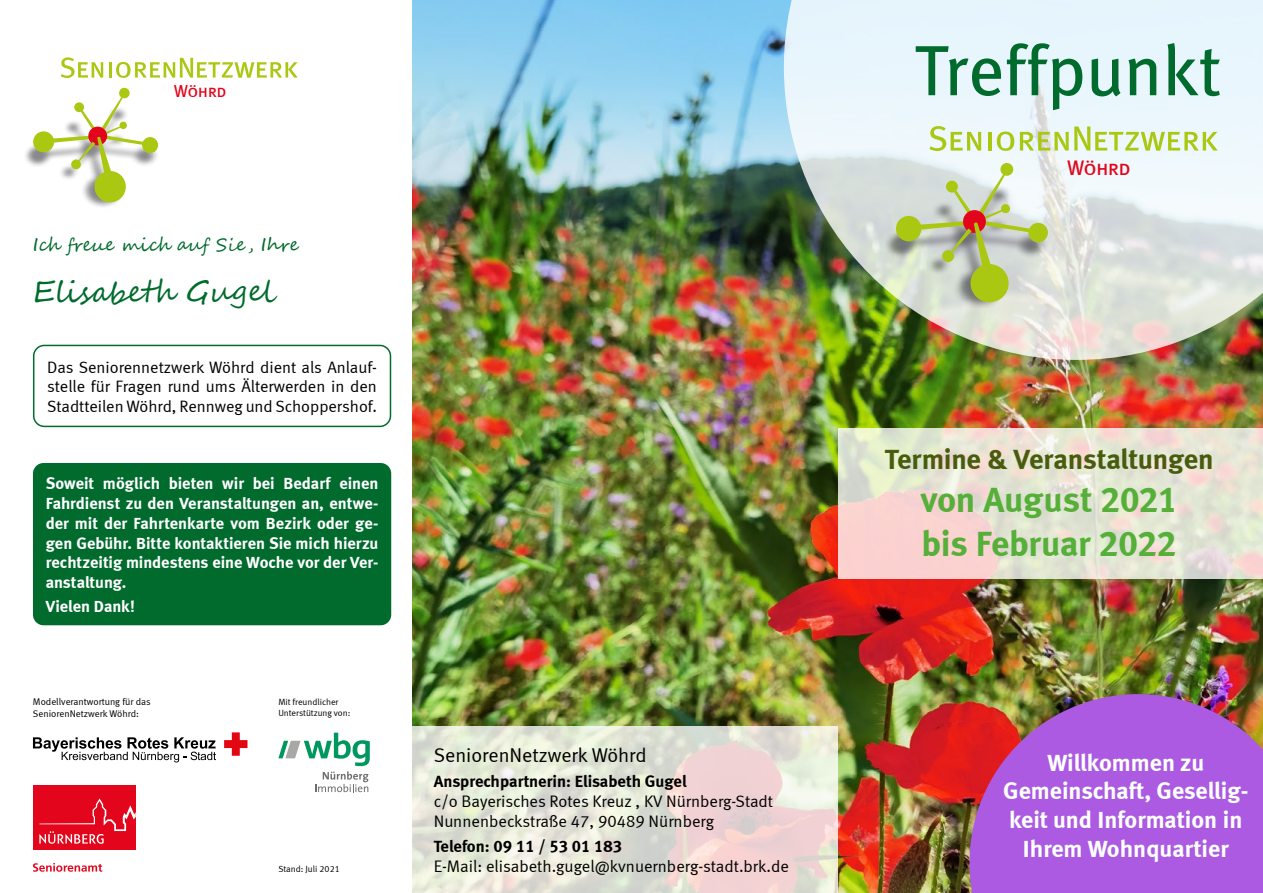
<style>
.page{position:relative;width:1263px;height:893px;background:#fff}
.page>*{position:absolute;margin:0;border:0;box-sizing:border-box;transform-origin:0 0}
.t1{font:71.1px "Meta";color:#006b2d}
.t2{font:36px/43.2px "Meta Bold LF";letter-spacing:-.01em;color:#56af39}
.t3{font:29.4px "Segoe Script";color:#006b2d}
.t4{font:28.5px "Meta Bold LF";letter-spacing:-.01em;color:#475c0d}
.t5{font:24px/28.8px "Meta Bold LF";color:#fbfffe;text-align:center}
.t6{font:21.15px "Meta Book LF Caps";letter-spacing:-.03em;color:#e3051b}
.t7{font:19.95px "Meta Normal LF";color:#000}
.t8{font:18.15px "Segoe Script";color:#006b2d}
.t9{font:17.4px "Meta Book LF Caps";letter-spacing:-.025em;color:#e3051b}
.t10{font:16.65px/20px "Meta Normal LF";color:#000}
.t11{font:16.65px "Meta Bold LF";color:#000}
.t12{font:16.5px/19.8px "Meta Bold LF";letter-spacing:-.005em;color:#fff;text-align:justify}
.t13{font:16.5px/19.8px "Meta Normal LF";color:#000;text-align:justify}
.t14{font:9.75px/11.7px "Meta Normal LF";color:#000}
.t15{font:9px/10.8px "Meta Normal LF";color:#000}
</style>
<div class="page">
<img style="left:412px;top:0;width:851px;height:893px">
<img style="left:784px;top:0;width:479px;height:360px">
<svg style="left:838px;top:428px;width:425px;height:151px;background:#e9e0d3"></svg>
<svg style="left:969px;top:694px;width:294px;height:199px;background:#ab58c4"></svg>
<img style="left:850px;top:113px;width:392px;height:232px">
<div style="left:970px;top:264px;width:39px;height:38px;background:#aac811;border-radius:50%"></div>
<div style="left:896px;top:216px;width:25px;height:25px;background:#aac811;border-radius:50%"></div>
<div style="left:1000px;top:163px;width:13px;height:13px;background:#aac811;border-radius:50%"></div>
<div style="left:1028px;top:223px;width:20px;height:19px;background:#aac811;border-radius:50%"></div>
<svg style="left:917px;top:173px;width:115px;height:97px;background:#c9cab2"></svg>
<svg style="left:929px;top:126px;width:52px;height:25px"></svg>
<hr style="left:988px;top:132px;width:3px;height:19px;background:#aac811">
<svg style="left:997px;top:132px;width:17px;height:19px"></svg>
<svg style="left:1020px;top:126px;width:198px;height:25px;background:#d5e6ac"></svg>
<div style="left:33px;top:463px;width:358px;height:162px;background:#006b2d;border-radius:11px"></div>
<div style="left:33px;top:345px;width:358px;height:82px;border:2px solid #006b2d;border-radius:11px"></div>
<svg style="left:278px;top:733px;width:92px;height:59px"></svg>
<svg style="left:33px;top:737px;width:183px;height:25px"></svg>
<svg style="left:224px;top:732px;width:23px;height:24px"></svg>
<div style="left:33px;top:786px;width:103px;height:64px;background:#e3051b"></div>
<svg style="left:39px;top:798px;width:97px;height:46px"></svg>
<svg style="left:33px;top:863px;width:69px;height:9px"></svg>
<img style="left:25px;top:57px;width:168px;height:150px">
<div style="left:94px;top:171px;width:32px;height:31px;background:#aac811;border-radius:50%"></div>
<div style="left:33px;top:131px;width:21px;height:21px;background:#aac811;border-radius:50%"></div>
<div style="left:119px;top:88px;width:11px;height:10px;background:#aac811;border-radius:50%"></div>
<div style="left:142px;top:137px;width:16px;height:16px;background:#aac811;border-radius:50%"></div>
<svg style="left:50px;top:96px;width:95px;height:79px"></svg>
<svg style="left:61px;top:57px;width:42px;height:21px"></svg>
<svg style="left:109px;top:58px;width:189px;height:20px"></svg>
<svg style="left:412px;top:725px;width:426px;height:168px;background:#e6e0d5"></svg>
<p class="t9" style="left:174px;top:81px;width:54px">Wöhrd</p>
<p class="t8" style="left:33px;top:230px;width:267px">Ich freue mich auf Sie , Ihre</p>
<h3 class="t3" style="left:33px;top:268px;width:243px">Elisabeth Gugel</h3>
<p class="t13" style="left:47px;top:357px;width:331px">Das Seniorennetzwerk Wöhrd dient als Anlauf&shy;stelle für Fragen rund ums Älterwerden in den Stadtteilen Wöhrd, Rennweg und Schoppershof.</p>
<p class="t12" style="left:46px;top:473px;width:334px">Soweit möglich bieten wir bei Bedarf einen Fahrdienst zu den Veranstaltungen an, entwe&shy;der mit der Fahrtenkarte vom Bezirk oder ge&shy;gen Gebühr. Bitte kontaktieren Sie mich hierzu rechtzeitig mindestens eine Woche vor der Ver&shy;anstaltung.</p>
<p class="t12" style="left:46px;top:596px;width:91px">Vielen Dank!</p>
<p class="t14" style="left:33px;top:696px;width:119px">Modellverantwortung für das<br>SeniorenNetzwerk Wöhrd:</p>
<p class="t15" style="left:278px;top:696px;width:74px">Mit freundlicher<br>Unterstützung von:</p>
<p class="t15" style="left:278px;top:863px;width:63px">Stand: Juli 2021</p>
<p class="t7" style="left:434px;top:744px;width:214px">SeniorenNetzwerk Wöhrd</p>
<p class="t11" style="left:434px;top:771px;width:254px">Ansprechpartnerin: Elisabeth Gugel</p>
<p class="t10" style="left:434px;top:791px;width:341px">c/o Bayerisches Rotes Kreuz , KV Nürnberg-Stadt<br>Nunnenbeckstraße 47, 90489 Nürnberg</p>
<p class="t11" style="left:434px;top:836px;width:190px">Telefon: 09 11 / 53 01 183</p>
<p class="t10" style="left:434px;top:856px;width:357px">E-Mail: elisabeth.gugel@kvnuernberg-stadt.brk.de</p>
<h1 class="t1" style="left:914px;top:29px;width:308px">Treffpunkt</h1>
<p class="t6" style="left:1067px;top:155px;width:65px">Wöhrd</p>
<h3 class="t4" style="left:885px;top:442px;width:330px">Termine &amp; Veranstaltungen</h3>
<h2 class="t2" style="left:921px;top:478px;width:259px">von August 2021 bis Februar 2022</h2>
<h3 class="t5" style="left:1003px;top:748px;width:247px">Willkommen zu<br>Gemeinschaft, Gesellig&shy;keit und Information in<br>Ihrem Wohnquartier</h3>
</div>
